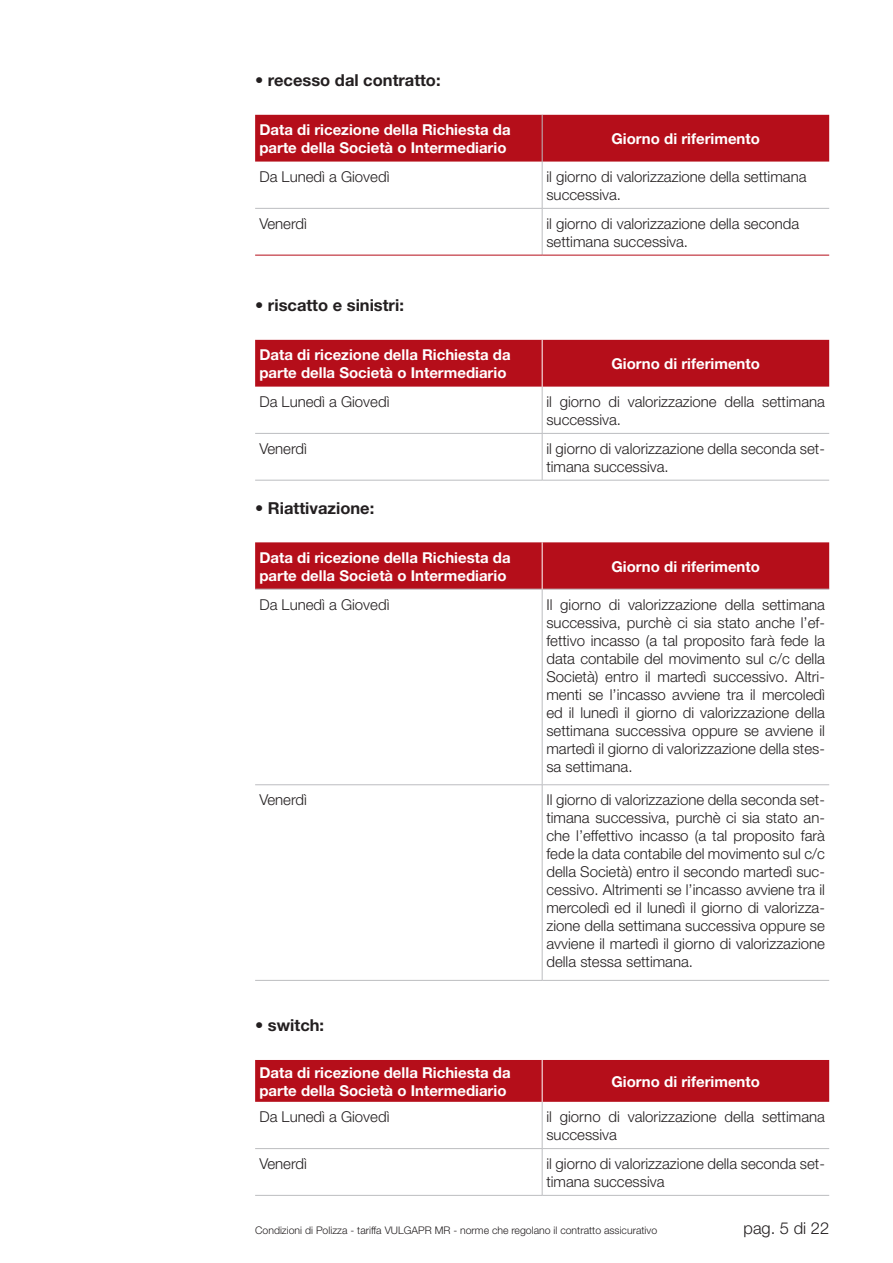
<style>
.page{position:relative;width:893px;height:1263px;background:#fff}
.page>*{position:absolute;margin:0;border:0;box-sizing:border-box;transform-origin:0 0}
.t1{font:700 16.5px "Helvetica Neue";color:#231f20}
.t2{font:300 16.5px "Helvetica Neue";color:#231f20}
.t3{font:300 15px/18px "Helvetica Neue";color:#231f20}
.t4{font:700 15px/18px "Helvetica Neue";color:#fff}
.t5{font:300 10.5px "Helvetica Neue";color:#231f20}
</style>
<div class="page">
<div style="left:255px;top:115px;width:574px;height:47px;background:#b50e1a"></div>
<hr style="left:542px;top:115px;width:1px;height:47px;background:#bcbdc0">
<hr style="left:542px;top:162px;width:1px;height:46px;background:#bcbdc0">
<hr style="left:255px;top:208px;width:287px;height:1px;background:#bcbdc0">
<hr style="left:542px;top:208px;width:287px;height:1px;background:#bcbdc0">
<hr style="left:542px;top:209px;width:1px;height:46px;background:#bcbdc0">
<hr style="left:255px;top:255px;width:287px;height:1px;background:#b50e1a">
<hr style="left:542px;top:255px;width:287px;height:1px;background:#b50e1a">
<div style="left:255px;top:340px;width:574px;height:47px;background:#b50e1a"></div>
<hr style="left:542px;top:387px;width:1px;height:46px;background:#bcbdc0">
<hr style="left:255px;top:433px;width:287px;height:1px;background:#bcbdc0">
<hr style="left:542px;top:433px;width:287px;height:1px;background:#bcbdc0">
<hr style="left:542px;top:434px;width:1px;height:46px;background:#bcbdc0">
<hr style="left:255px;top:480px;width:287px;height:1px;background:#bcbdc0">
<hr style="left:542px;top:480px;width:287px;height:1px;background:#bcbdc0">
<hr style="left:542px;top:340px;width:1px;height:47px;background:#fff">
<div style="left:255px;top:542px;width:574px;height:47px;background:#b50e1a"></div>
<hr style="left:255px;top:589px;width:287px;height:1px;background:#bcbdc0">
<hr style="left:542px;top:589px;width:287px;height:1px;background:#bcbdc0">
<hr style="left:542px;top:589px;width:1px;height:195px;background:#bcbdc0">
<hr style="left:255px;top:784px;width:287px;height:1px;background:#bcbdc0">
<hr style="left:542px;top:784px;width:287px;height:1px;background:#bcbdc0">
<hr style="left:542px;top:785px;width:1px;height:195px;background:#bcbdc0">
<hr style="left:255px;top:980px;width:287px;height:1px;background:#bcbdc0">
<hr style="left:542px;top:980px;width:287px;height:1px;background:#bcbdc0">
<hr style="left:542px;top:542px;width:1px;height:47px;background:#fff">
<div style="left:255px;top:1060px;width:574px;height:42px;background:#b50e1a"></div>
<hr style="left:542px;top:1102px;width:1px;height:46px;background:#bcbdc0">
<hr style="left:255px;top:1148px;width:287px;height:1px;background:#bcbdc0">
<hr style="left:542px;top:1148px;width:287px;height:1px;background:#bcbdc0">
<hr style="left:542px;top:1149px;width:1px;height:46px;background:#bcbdc0">
<hr style="left:255px;top:1195px;width:287px;height:1px;background:#bcbdc0">
<hr style="left:542px;top:1195px;width:287px;height:1px;background:#bcbdc0">
<hr style="left:542px;top:1060px;width:1px;height:42px;background:#fff">
<p class="t1" style="left:255px;top:70px;width:187px">• recesso dal contratto:</p>
<p class="t4" style="left:259px;top:120px;width:253px">Data di ricezione della Richiesta da parte della Società o Intermediario</p>
<p class="t4" style="left:611px;top:129px;width:150px">Giorno di riferimento</p>
<p class="t3" style="left:259px;top:167px;width:132px">Da Lunedì a Giovedì</p>
<p class="t3" style="left:546px;top:167px;width:262px">il giorno di valorizzazione della settimana successiva.</p>
<p class="t3" style="left:259px;top:214px;width:49px">Venerdì</p>
<p class="t3" style="left:546px;top:214px;width:254px">il giorno di valorizzazione della seconda settimana successiva.</p>
<p class="t1" style="left:255px;top:295px;width:150px">• riscatto e sinistri:</p>
<p class="t4" style="left:259px;top:345px;width:253px">Data di ricezione della Richiesta da parte della Società o Intermediario</p>
<p class="t4" style="left:611px;top:354px;width:150px">Giorno di riferimento</p>
<p class="t3" style="left:259px;top:392px;width:132px">Da Lunedì a Giovedì</p>
<p class="t3" style="left:546px;top:392px;width:280px">il giorno di valorizzazione della settimana successiva.</p>
<p class="t3" style="left:259px;top:439px;width:49px">Venerdì</p>
<p class="t3" style="left:546px;top:439px;width:280px">il giorno di valorizzazione della seconda set&shy;timana successiva.</p>
<p class="t1" style="left:255px;top:498px;width:121px">• Riattivazione:</p>
<p class="t4" style="left:259px;top:548px;width:253px">Data di ricezione della Richiesta da parte della Società o Intermediario</p>
<p class="t4" style="left:611px;top:557px;width:150px">Giorno di riferimento</p>
<p class="t3" style="left:259px;top:595px;width:132px">Da Lunedì a Giovedì</p>
<p class="t3" style="left:546px;top:595px;width:280px;text-align:justify">Il giorno di valorizzazione della settimana successiva, purchè ci sia stato anche l’ef&shy;fettivo incasso (a tal proposito farà fede la data contabile del movimento sul c/c della Società) entro il martedì successivo. Altri&shy;menti se l’incasso avviene tra il mercoledì ed il lunedì il giorno di valorizzazione della settimana successiva oppure se avviene il martedì il giorno di valorizzazione della stes&shy;sa settimana.</p>
<p class="t3" style="left:259px;top:790px;width:49px">Venerdì</p>
<p class="t3" style="left:546px;top:790px;width:280px;text-align:justify">Il giorno di valorizzazione della seconda set&shy;timana successiva, purchè ci sia stato an&shy;che l’effettivo incasso (a tal proposito farà fede la data contabile del movimento sul c/c della Società) entro il secondo martedì suc&shy;cessivo. Altrimenti se l’incasso avviene tra il mercoledì ed il lunedì il giorno di valorizza&shy;zione della settimana successiva oppure se avviene il martedì il giorno di valorizzazione della stessa settimana.</p>
<p class="t1" style="left:255px;top:1015px;width:71px">• switch:</p>
<p class="t4" style="left:259px;top:1063px;width:253px">Data di ricezione della Richiesta da parte della Società o Intermediario</p>
<p class="t4" style="left:611px;top:1072px;width:150px">Giorno di riferimento</p>
<p class="t3" style="left:259px;top:1107px;width:132px">Da Lunedì a Giovedì</p>
<p class="t3" style="left:546px;top:1107px;width:280px">il giorno di valorizzazione della settimana successiva</p>
<p class="t3" style="left:259px;top:1154px;width:49px">Venerdì</p>
<p class="t3" style="left:546px;top:1154px;width:280px">il giorno di valorizzazione della seconda set&shy;timana successiva</p>
<p class="t5" style="left:255px;top:1224px;width:404px">Condizioni di Polizza - tariffa VULGAPR MR - norme che regolano il contratto assicurativo</p>
<p class="t2" style="left:744px;top:1218px;width:87px">pag. 5 di 22</p>
</div>
